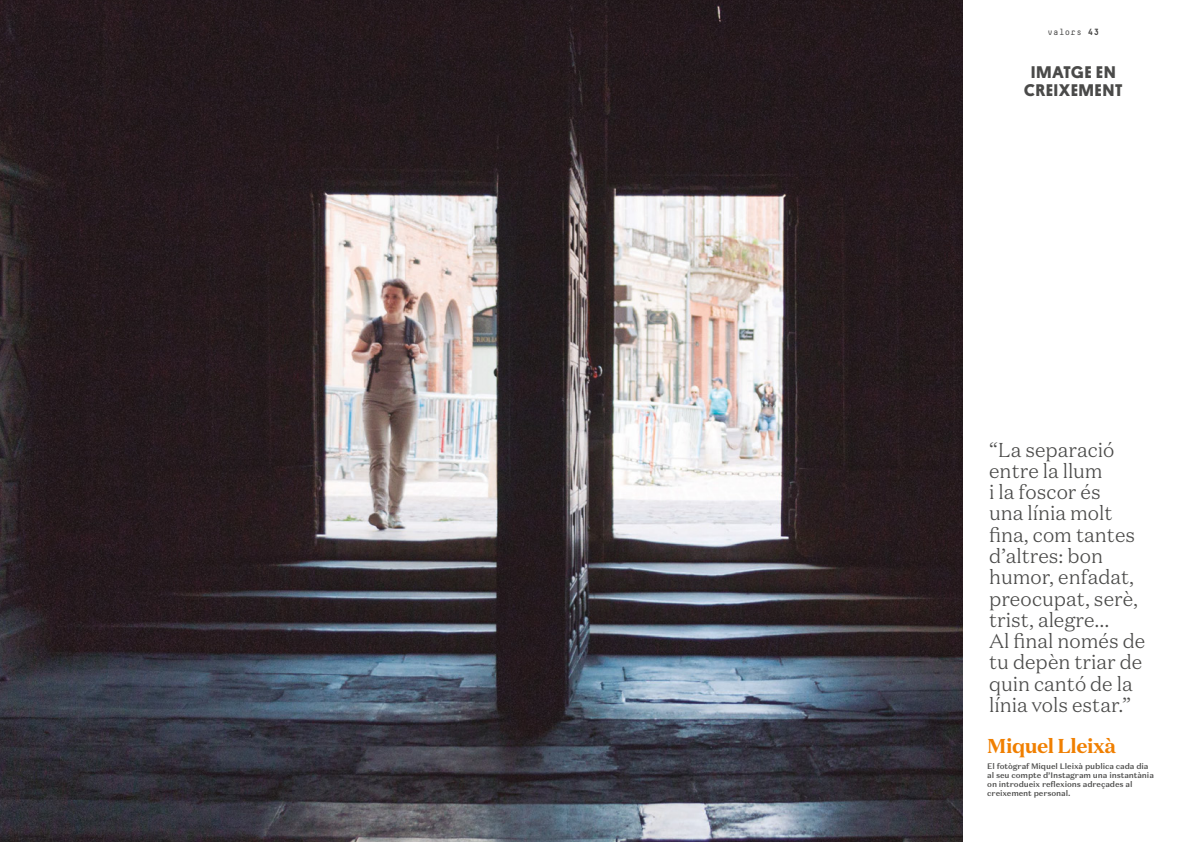
<style>
.page{position:relative;width:1191px;height:842px;background:#fff}
.page>*{position:absolute;margin:0;border:0;box-sizing:border-box;transform-origin:0 0}
.t1{font:300 20.1px/21.3px "Domaine Text";color:#4a4a49}
.t2{font:700 20.1px "Domaine Text";letter-spacing:-.025em;color:#f07f00}
.t3{font:700 17px/17.4px "Platform";letter-spacing:.06em;color:#4a4a49;text-align:center}
.t4{font:9px "Decima Mono X";letter-spacing:.04em;color:#4a4a49}
.t5{font:500 8px/9px "Domaine Sans Text";letter-spacing:-.01em;color:#4a4a49}
.s1{font-weight:700}
</style>
<div class="page">
<img style="left:0;top:0;width:962px;height:842px">
<p class="t4" style="left:1047px;top:27px;width:53px">valors <span class="s1">43</span></p>
<p class="t3" style="left:1024px;top:63px;width:100px">IMATGE EN<br>CREIXEMENT</p>
<p class="t1" style="left:989px;top:438px;width:158px">“La separació entre la llum<br>i la foscor és<br>una línia molt fina, com tantes d’altres: bon humor, enfadat, preocupat, serè, trist, alegre...<br>Al final només de tu depèn triar de quin cantó de la línia vols estar.”</p>
<p class="t2" style="left:987px;top:733px;width:130px">Miquel Lleixà</p>
<p class="t5" style="left:987px;top:762px;width:168px">El fotògraf Miquel Lleixà publica cada dia al seu compte d’Instagram una instantània on introdueix reflexions adreçades al creixement personal.</p>
</div>
